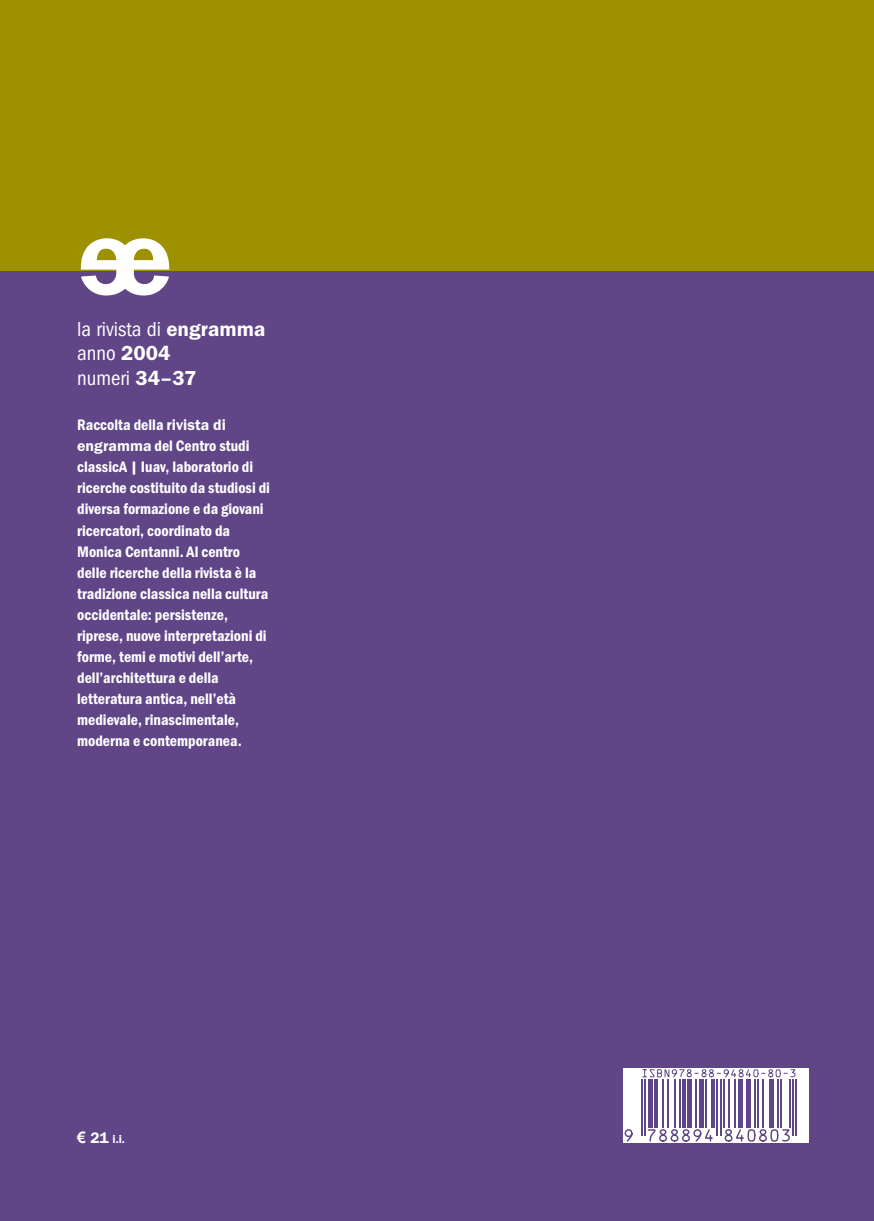
<style>
.page{position:relative;width:874px;height:1221px;background:#fff}
.page>*{position:absolute;margin:0;border:0;box-sizing:border-box;transform-origin:0 0}
.t1{font:condensed 21px "Engramma";color:#fff}
.t2{font:600 condensed 15.75px/21px "Engramma";color:#fff}
.t3{font:600 11.9px "Engramma";color:#fff}
.s1{font-weight:600;font-stretch:normal}
.s2{font-stretch:normal}
.s3{font-family:"Arial";font-weight:700;font-size:15.75px}
.s4{font-size:15.75px}
</style>
<div class="page">
<div style="left:0;top:269px;width:873px;height:951px;background:#604587"></div>
<div style="left:0;top:0;width:873px;height:270px;background:#9d9100"></div>
<svg style="left:623px;top:1068px;width:185px;height:74px;fill:#fff"></svg>
<hr style="left:641px;top:1079px;width:1px;height:56px;background:#5e4587">
<hr style="left:644px;top:1079px;width:1px;height:56px;background:#5e4587">
<div style="left:647px;top:1079px;width:5px;height:48px;background:#5e4587"></div>
<hr style="left:654px;top:1079px;width:3px;height:48px;background:#5e4587">
<hr style="left:662px;top:1079px;width:1px;height:48px;background:#5e4587">
<hr style="left:667px;top:1079px;width:1px;height:48px;background:#5e4587">
<hr style="left:673px;top:1079px;width:2px;height:48px;background:#5e4587">
<hr style="left:678px;top:1079px;width:2px;height:48px;background:#5e4587">
<svg style="left:681px;top:1079px;width:4px;height:48px"></svg>
<div style="left:686px;top:1079px;width:5px;height:48px;background:#5e4587"></div>
<hr style="left:695px;top:1079px;width:1px;height:48px;background:#5e4587">
<div style="left:698px;top:1079px;width:5px;height:48px;background:#5e4587"></div>
<hr style="left:704px;top:1079px;width:2px;height:48px;background:#5e4587">
<hr style="left:711px;top:1079px;width:3px;height:48px;background:#5e4587">
<hr style="left:716px;top:1079px;width:1px;height:56px;background:#5e4587">
<hr style="left:719px;top:1079px;width:2px;height:56px;background:#5e4587">
<hr style="left:722px;top:1079px;width:2px;height:48px;background:#5e4587">
<hr style="left:727px;top:1079px;width:2px;height:48px;background:#5e4587">
<hr style="left:734px;top:1079px;width:2px;height:48px;background:#5e4587">
<div style="left:737px;top:1079px;width:5px;height:48px;background:#5e4587"></div>
<div style="left:745px;top:1079px;width:5px;height:48px;background:#5e4587"></div>
<hr style="left:754px;top:1079px;width:1px;height:48px;background:#5e4587">
<hr style="left:757px;top:1079px;width:1px;height:48px;background:#5e4587">
<hr style="left:762px;top:1079px;width:1px;height:48px;background:#5e4587">
<div style="left:768px;top:1079px;width:5px;height:48px;background:#5e4587"></div>
<hr style="left:776px;top:1079px;width:2px;height:48px;background:#5e4587">
<hr style="left:780px;top:1079px;width:1px;height:48px;background:#5e4587">
<hr style="left:788px;top:1079px;width:2px;height:48px;background:#5e4587">
<hr style="left:791px;top:1079px;width:2px;height:56px;background:#5e4587">
<hr style="left:794px;top:1079px;width:2px;height:56px;background:#5e4587">
<svg style="left:623px;top:1127px;width:167px;height:15px"></svg>
<svg style="left:641px;top:1068px;width:154px;height:9px"></svg>
<svg style="left:81px;top:270px;width:88px;height:1px"></svg>
<p class="t1" style="left:77px;top:317px;width:190px">la rivista di <span class="s1">engramma</span></p>
<p class="t1" style="left:77px;top:341px;width:95px">anno <span class="s1">2004</span></p>
<p class="t1" style="left:77px;top:366px;width:121px">numeri <span class="s1">34–37</span></p>
<p class="t2" style="left:77px;top:414px;width:150px">Raccolta della <span class="s2">rivista di</span></p>
<p class="t2" style="left:77px;top:435px;width:174px"><span class="s2">engramma</span> del Centro studi</p>
<p class="t2" style="left:77px;top:456px;width:177px">classicA | Iuav, laboratorio di</p>
<p class="t2" style="left:77px;top:477px;width:194px">ricerche costituito da studiosi di</p>
<p class="t2" style="left:77px;top:498px;width:188px">diversa formazione e da giovani ricercatori, coordinato da</p>
<p class="t2" style="left:77px;top:540px;width:164px">Monica Centanni. Al centro</p>
<p class="t2" style="left:77px;top:561px;width:180px">delle ricerche della rivista è la</p>
<p class="t2" style="left:77px;top:582px;width:192px">tradizione classica nella cultura occidentale: persistenze,</p>
<p class="t2" style="left:77px;top:624px;width:191px">riprese, nuove interpretazioni di</p>
<p class="t2" style="left:77px;top:645px;width:177px">forme, temi e motivi dell’arte, dell’architettura e della letteratura antica, nell’età medievale, rinascimentale, moderna e contemporanea.</p>
<p class="t3" style="left:77px;top:1131px;width:49px"><span class="s3">€</span> <span class="s4">21</span> i.i.</p>
</div>
